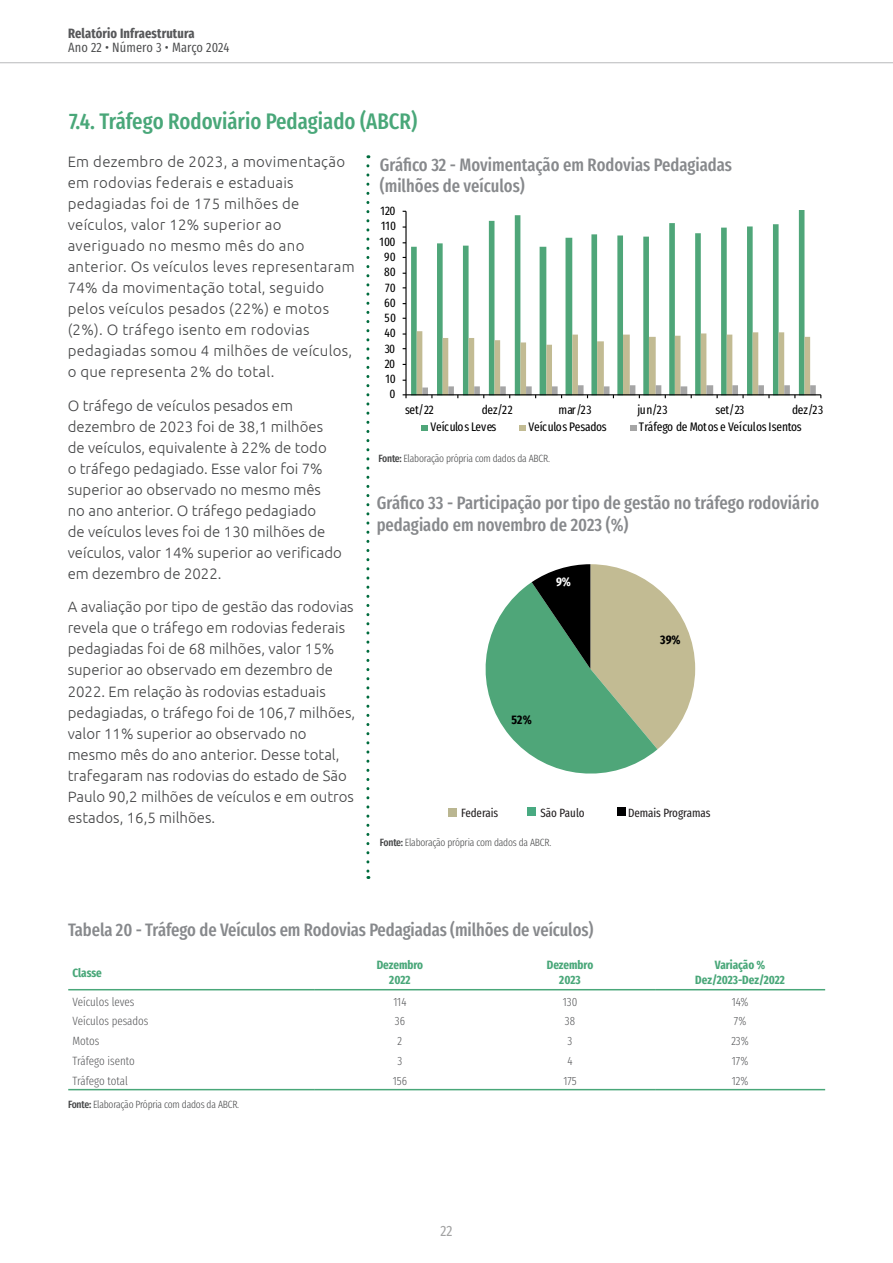
<style>
.page{position:relative;width:893px;height:1263px;background:#fff}
.page>*{position:absolute;margin:0;border:0;box-sizing:border-box;transform-origin:0 0}
.Grafico_titulo{font:500 22.5px "Fira Sans Compressed";color:#49a779}
.Titulo_do_grafico{font:500 18px/21.6px "Fira Sans Compressed";color:#87898c}
.Texto_corrido{font:300 15px/21px "Ubuntu";color:#454647}
.Texto_corrido-2{font:300 15px/21px "Ubuntu";letter-spacing:.02em;color:#454647}
.t1{font:15px "Fira Sans Compressed";color:#454647}
.t2{font:13.5px "Fira Sans Compressed";letter-spacing:.01em;color:#4b4c4d}
.t3{font:700 13.5px "Fira Sans Compressed";letter-spacing:.01em;color:#57585a}
.t4{font:12.45px "Fira Sans Compressed";letter-spacing:-.01em;color:#000}
.t5{font:700 12.45px "Fira Sans Compressed";color:#000}
.t6{font:700 12.45px "Fira Sans Compressed";color:#fff}
.t7{font:300 12px "Fira Sans Compressed";color:#57585a}
.t8{font:700 12px "Fira Sans Compressed";color:#49a779}
.t9{font:12px "Fira Sans Compressed";letter-spacing:-.005em;color:#231f20}
.t10{font:300 10.5px "Fira Sans Compressed";letter-spacing:-.02em;color:#454647}
.s1{font-weight:500}
</style>
<div class="page">
<hr style="left:0;top:62px;width:893px;height:1px;background:#808285">
<svg style="left:366px;top:166px;width:3px;height:713px"></svg>
<hr style="left:68px;top:989px;width:247px;height:1px;background:#49a779">
<hr style="left:315px;top:989px;width:170px;height:1px;background:#49a779">
<hr style="left:485px;top:989px;width:170px;height:1px;background:#49a779">
<hr style="left:655px;top:989px;width:170px;height:1px;background:#49a779">
<hr style="left:68px;top:1089px;width:247px;height:1px;background:#49a779">
<hr style="left:315px;top:1089px;width:170px;height:1px;background:#49a779">
<hr style="left:485px;top:1089px;width:170px;height:1px;background:#49a779">
<hr style="left:655px;top:1089px;width:170px;height:1px;background:#49a779">
<div style="left:528px;top:808px;width:8px;height:8px;background:#48aa81"></div>
<div style="left:449px;top:808px;width:8px;height:9px;background:#bab691"></div>
<div style="left:617px;top:807px;width:8px;height:9px;background:#000001"></div>
<svg style="left:411px;top:211px;width:393px;height:183px"></svg>
<hr style="left:405px;top:211px;width:2px;height:184px;background:#000">
<hr style="left:406px;top:394px;width:415px;height:1px;background:#000">
<svg style="left:403px;top:394px;width:4px;height:4px"></svg>
<svg style="left:417px;top:331px;width:404px;height:67px"></svg>
<svg style="left:421px;top:425px;width:7px;height:5px"></svg>
<svg style="left:519px;top:425px;width:7px;height:5px"></svg>
<svg style="left:630px;top:425px;width:6px;height:5px"></svg>
<svg style="left:485px;top:564px;width:210px;height:210px"></svg>
<p class="t3" style="left:68px;top:22px;width:128px">Relatório Infraestrutura</p>
<p class="t2" style="left:68px;top:37px;width:163px">Ano 22 • Número 3 • Março 2024</p>
<p class="Grafico_titulo" style="left:69px;top:103px;width:350px">7.4. Tráfego Rodoviário Pedagiado (ABCR)</p>
<p class="Texto_corrido-2" style="left:68px;top:151px;width:288px">Em dezembro de 2023, a movimentação em rodovias federais e estaduais pedagiadas foi de 175 milhões de veículos, valor 12% superior ao averiguado no mesmo mês do ano anterior. Os veículos leves representaram 74% da movimentação total, seguido pelos veículos pesados (22%) e motos (2%). O tráfego isento em rodovias pedagiadas somou 4 milhões de veículos, o que representa 2% do total.</p>
<p class="Texto_corrido" style="left:68px;top:394px;width:276px">O tráfego de veículos pesados em dezembro de 2023 foi de 38,1 milhões de veículos, equivalente à 22% de todo<br>o tráfego pedagiado. Esse valor foi 7% superior ao observado no mesmo mês no ano anterior. O tráfego pedagiado<br>de veículos leves foi de 130 milhões de veículos, valor 14% superior ao verificado em dezembro de 2022.</p>
<p class="Texto_corrido" style="left:68px;top:596px;width:289px">A avaliação por tipo de gestão das rodovias revela que o tráfego em rodovias federais pedagiadas foi de 68 milhões, valor 15% superior ao observado em dezembro de 2022. Em relação às rodovias estaduais pedagiadas, o tráfego foi de 106,7 milhões, valor 11% superior ao observado no mesmo mês do ano anterior. Desse total, trafegaram nas rodovias do estado de São Paulo 90,2 milhões de veículos e em outros estados, 16,5 milhões.</p>
<p class="Titulo_do_grafico" style="left:380px;top:153px;width:354px">Gráfico 32 - Movimentação em Rodovias Pedagiadas</p>
<p class="Titulo_do_grafico" style="left:380px;top:175px;width:147px">(milhões de veículos)</p>
<p class="t4" style="left:380px;top:201px;width:17px">120</p>
<p class="t4" style="left:381px;top:217px;width:17px">110</p>
<p class="t4" style="left:379px;top:232px;width:18px">100</p>
<p class="t4" style="left:384px;top:247px;width:13px">90</p>
<p class="t4" style="left:384px;top:262px;width:13px">80</p>
<p class="t4" style="left:385px;top:278px;width:12px">70</p>
<p class="t4" style="left:384px;top:293px;width:13px">60</p>
<p class="t4" style="left:385px;top:308px;width:13px">50</p>
<p class="t4" style="left:384px;top:324px;width:13px">40</p>
<p class="t4" style="left:385px;top:339px;width:12px">30</p>
<p class="t4" style="left:385px;top:354px;width:12px">20</p>
<p class="t4" style="left:385px;top:369px;width:12px">10</p>
<p class="t4" style="left:390px;top:385px;width:8px">0</p>
<p class="t4" style="left:405px;top:400px;width:30px">set/22</p>
<p class="t4" style="left:482px;top:400px;width:32px">dez/22</p>
<p class="t4" style="left:558px;top:400px;width:35px">mar/23</p>
<p class="t4" style="left:638px;top:400px;width:31px">jun/23</p>
<p class="t4" style="left:715px;top:400px;width:30px">set/23</p>
<p class="t4" style="left:792px;top:400px;width:33px">dez/23</p>
<p class="t4" style="left:430px;top:417px;width:67px">Veículos Leves</p>
<p class="t4" style="left:529px;top:417px;width:80px">Veículos Pesados</p>
<p class="t4" style="left:639px;top:417px;width:164px">Tráfego de Motos e Veículos Isentos</p>
<p class="t10" style="left:379px;top:451px;width:173px"><span class="s1">Fonte:</span> Elaboração própria com dados da ABCR.</p>
<p class="Titulo_do_grafico" style="left:377px;top:491px;width:444px">Gráfico 33 - Participação por tipo de gestão no tráfego rodoviário pedagiado em novembro de 2023 (%)</p>
<p class="t6" style="left:556px;top:571px;width:16px">9%</p>
<p class="t5" style="left:512px;top:709px;width:22px">52%</p>
<p class="t5" style="left:660px;top:629px;width:22px">39%</p>
<p class="t9" style="left:461px;top:803px;width:39px">Federais</p>
<p class="t9" style="left:540px;top:803px;width:46px">São Paulo</p>
<p class="t9" style="left:628px;top:803px;width:84px">Demais Programas</p>
<p class="t10" style="left:380px;top:834px;width:173px"><span class="s1">Fonte:</span> Elaboração própria com dados da ABCR.</p>
<p class="Titulo_do_grafico" style="left:68px;top:918px;width:527px">Tabela 20 - Tráfego de Veículos em Rodovias Pedagiadas (milhões de veículos)</p>
<p class="t8" style="left:72px;top:962px;width:31px">Classe</p>
<p class="t8" style="left:377px;top:955px;width:48px">Dezembro</p>
<p class="t8" style="left:389px;top:970px;width:23px">2022</p>
<p class="t8" style="left:547px;top:955px;width:48px">Dezembro</p>
<p class="t8" style="left:559px;top:970px;width:23px">2023</p>
<p class="t8" style="left:715px;top:955px;width:52px">Variação %</p>
<p class="t8" style="left:695px;top:970px;width:91px">Dez/2023-Dez/2022</p>
<p class="t7" style="left:72px;top:993px;width:63px">Veículos leves</p>
<p class="t7" style="left:393px;top:993px;width:15px">114</p>
<p class="t7" style="left:563px;top:993px;width:16px">130</p>
<p class="t7" style="left:732px;top:993px;width:18px">14%</p>
<p class="t7" style="left:72px;top:1012px;width:78px">Veículos pesados</p>
<p class="t7" style="left:395px;top:1012px;width:12px">36</p>
<p class="t7" style="left:565px;top:1012px;width:12px">38</p>
<p class="t7" style="left:734px;top:1012px;width:14px">7%</p>
<p class="t7" style="left:72px;top:1032px;width:28px">Motos</p>
<p class="t7" style="left:398px;top:1032px;width:6px">2</p>
<p class="t7" style="left:568px;top:1032px;width:6px">3</p>
<p class="t7" style="left:731px;top:1032px;width:19px">23%</p>
<p class="t7" style="left:72px;top:1052px;width:64px">Tráfego isento</p>
<p class="t7" style="left:397px;top:1052px;width:6px">3</p>
<p class="t7" style="left:567px;top:1052px;width:7px">4</p>
<p class="t7" style="left:732px;top:1052px;width:18px">17%</p>
<p class="t7" style="left:72px;top:1072px;width:57px">Tráfego total</p>
<p class="t7" style="left:393px;top:1072px;width:16px">156</p>
<p class="t7" style="left:563px;top:1072px;width:15px">175</p>
<p class="t7" style="left:732px;top:1072px;width:18px">12%</p>
<p class="t10" style="left:68px;top:1096px;width:173px"><span class="s1">Fonte:</span> Elaboração Própria com dados da ABCR.</p>
<p class="t1" style="left:440px;top:1219px;width:14px">22</p>
</div>
